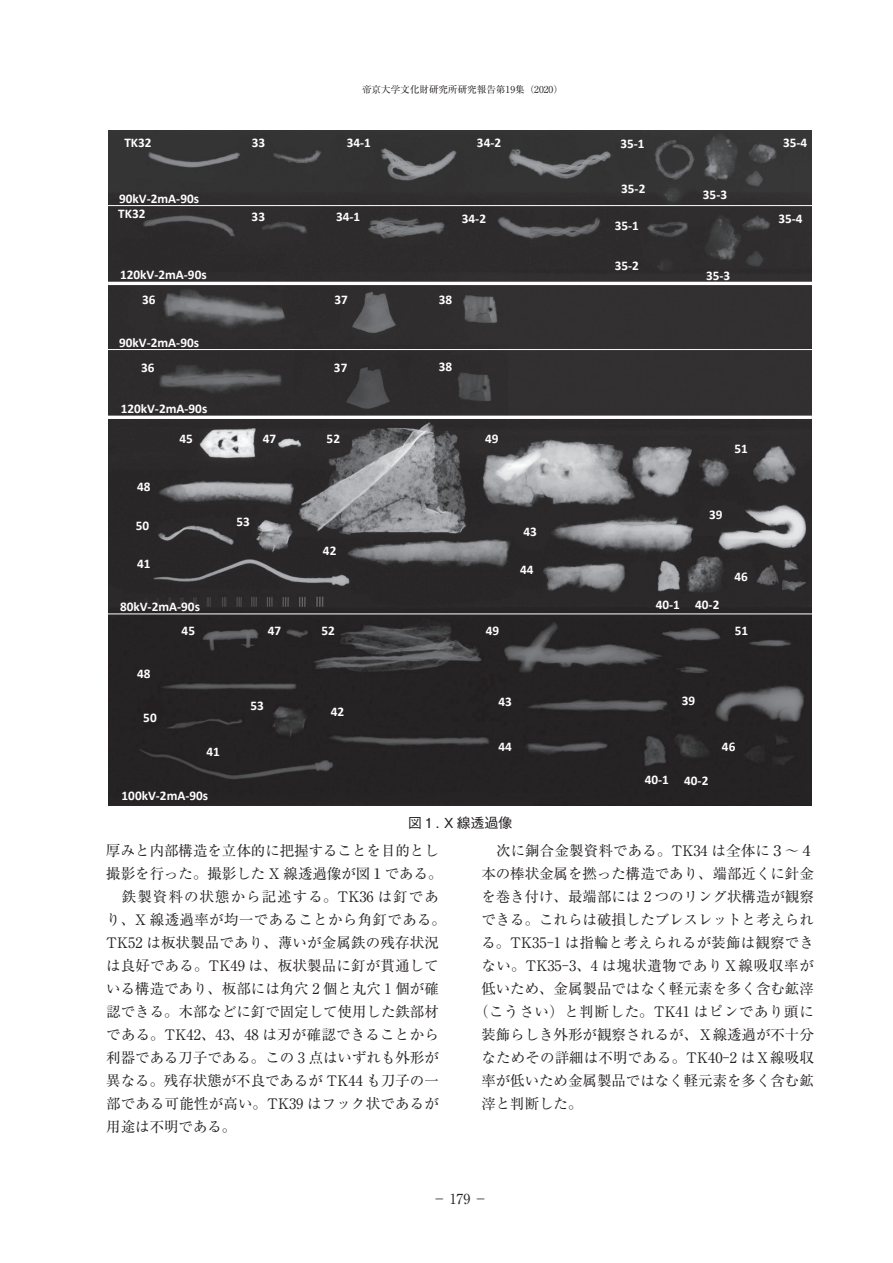
<style>
.page{position:relative;width:893px;height:1263px;background:#fff}
.page>*{position:absolute;margin:0;border:0;box-sizing:border-box;transform-origin:0 0}
.t1{font:14.4px/23px "Ryumin Pr 5";color:#231f20}
.t2{font:14.4px "Ryumin Pr 5";letter-spacing:.05em;color:#231f20}
.t3{font:14.4px "Ryumin Pr 5";letter-spacing:.04em;color:#231f20}
.t4{font:500 13.8px "Gothic BBB Pr 5";color:#231f20}
.t5{font:13.8px "Ryumin Pr 5";color:#231f20}
.t6{font:700 13.2px "Calibri";color:#fff}
.t7{font:9.6px "Ryumin Pr 5";color:#231f20}
</style>
<div class="page">
<img style="left:109px;top:131px;width:703px;height:675px">
<hr style="left:108px;top:205px;width:704px;height:1px;background:#fff">
<hr style="left:107px;top:349px;width:705px;height:1px;background:#fff">
<hr style="left:108px;top:282px;width:704px;height:3px;background:#fff">
<hr style="left:107px;top:416px;width:705px;height:3px;background:#fff">
<hr style="left:107px;top:614px;width:705px;height:1px;background:#fff">
<p class="t7" style="left:362px;top:82px;width:202px">帝京大学文化財研究所研究報告第19集（2020）</p>
<p class="t6" style="left:124px;top:135px;width:29px">TK32</p>
<p class="t6" style="left:252px;top:134px;width:15px">33</p>
<p class="t6" style="left:347px;top:134px;width:26px">34-1</p>
<p class="t6" style="left:477px;top:134px;width:26px">34-2</p>
<p class="t6" style="left:620px;top:135px;width:26px">35-1</p>
<p class="t6" style="left:119px;top:190px;width:81px">90kV-2mA-90s</p>
<p class="t6" style="left:118px;top:206px;width:29px">TK32</p>
<p class="t6" style="left:252px;top:208px;width:15px">33</p>
<p class="t6" style="left:336px;top:208px;width:26px">34-1</p>
<p class="t6" style="left:462px;top:210px;width:26px">34-2</p>
<p class="t6" style="left:120px;top:266px;width:88px">120kV-2mA-90s</p>
<p class="t6" style="left:142px;top:291px;width:15px">36</p>
<p class="t6" style="left:335px;top:291px;width:15px">37</p>
<p class="t6" style="left:439px;top:291px;width:15px">38</p>
<p class="t6" style="left:119px;top:334px;width:81px">90kV-2mA-90s</p>
<p class="t6" style="left:141px;top:359px;width:15px">36</p>
<p class="t6" style="left:334px;top:359px;width:15px">37</p>
<p class="t6" style="left:439px;top:358px;width:15px">38</p>
<p class="t6" style="left:121px;top:400px;width:88px">120kV-2mA-90s</p>
<p class="t6" style="left:179px;top:430px;width:15px">45</p>
<p class="t6" style="left:263px;top:430px;width:15px">47</p>
<p class="t6" style="left:327px;top:430px;width:15px">52</p>
<p class="t6" style="left:485px;top:431px;width:15px">49</p>
<p class="t6" style="left:137px;top:478px;width:15px">48</p>
<p class="t6" style="left:136px;top:517px;width:15px">50</p>
<p class="t6" style="left:237px;top:513px;width:15px">53</p>
<p class="t6" style="left:137px;top:555px;width:15px">41</p>
<p class="t6" style="left:120px;top:598px;width:81px">80kV-2mA-90s</p>
<p class="t6" style="left:323px;top:542px;width:15px">42</p>
<p class="t6" style="left:182px;top:622px;width:15px">45</p>
<p class="t6" style="left:268px;top:622px;width:15px">47</p>
<p class="t6" style="left:322px;top:622px;width:15px">52</p>
<p class="t6" style="left:486px;top:622px;width:15px">49</p>
<p class="t6" style="left:523px;top:523px;width:15px">43</p>
<p class="t6" style="left:520px;top:561px;width:15px">44</p>
<p class="t6" style="left:137px;top:665px;width:15px">48</p>
<p class="t6" style="left:143px;top:709px;width:15px">50</p>
<p class="t6" style="left:206px;top:743px;width:15px">41</p>
<p class="t6" style="left:250px;top:697px;width:15px">53</p>
<p class="t6" style="left:331px;top:704px;width:15px">42</p>
<p class="t6" style="left:498px;top:693px;width:15px">43</p>
<p class="t6" style="left:498px;top:738px;width:15px">44</p>
<p class="t6" style="left:621px;top:180px;width:26px">35-2</p>
<p class="t6" style="left:615px;top:217px;width:26px">35-1</p>
<p class="t6" style="left:615px;top:257px;width:26px">35-2</p>
<p class="t6" style="left:703px;top:186px;width:26px">35-3</p>
<p class="t6" style="left:706px;top:267px;width:26px">35-3</p>
<p class="t6" style="left:734px;top:440px;width:15px">51</p>
<p class="t6" style="left:709px;top:506px;width:15px">39</p>
<p class="t6" style="left:656px;top:596px;width:26px">40-1</p>
<p class="t6" style="left:695px;top:596px;width:26px">40-2</p>
<p class="t6" style="left:734px;top:568px;width:15px">46</p>
<p class="t6" style="left:735px;top:622px;width:15px">51</p>
<p class="t6" style="left:682px;top:692px;width:15px">39</p>
<p class="t6" style="left:722px;top:738px;width:15px">46</p>
<p class="t6" style="left:122px;top:787px;width:88px">100kV-2mA-90s</p>
<p class="t4" style="left:408px;top:811px;width:106px">図１. X 線透過像</p>
<p class="t6" style="left:645px;top:772px;width:65px">40-1 40-2</p>
<p class="t6" style="left:783px;top:134px;width:26px">35-4</p>
<p class="t6" style="left:778px;top:211px;width:26px">35-4</p>
<p class="t1" style="left:106px;top:838px;width:341px">厚みと内部構造を立体的に把握することを目的とし撮影を行った。撮影した X 線透過像が図１である。　鉄製資料の状態から記述する。TK36 は釘であり、X 線透過率が均一であることから角釘である。<br>TK52 は板状製品であり、薄いが金属鉄の残存状況は良好である。TK49 は、板状製品に釘が貫通している構造であり、板部には角穴 2 個と丸穴 1 個が確認できる。木部などに釘で固定して使用した鉄部材である。TK42、43、48 は刃が確認できることから利器である刀子である。この 3 点はいずれも外形が異なる。残存状態が不良であるが TK44 も刀子の一部である可能性が高い。TK39 はフック状であるが用途は不明である。</p>
<p class="t1" style="left:481px;top:838px;width:334px">　次に銅合金製資料である。TK34 は全体に３～４</p>
<p class="t1" style="left:481px;top:861px;width:334px">本の棒状金属を撚った構造であり、端部近くに針金</p>
<p class="t1" style="left:481px;top:884px;width:334px">を巻き付け、最端部には 2 つのリング状構造が観察</p>
<p class="t1" style="left:481px;top:907px;width:334px">できる。これらは破損したブレスレットと考えられ</p>
<p class="t1" style="left:481px;top:930px;width:334px">る。TK35-1 は指輪と考えられるが装飾は観察でき</p>
<p class="t2" style="left:481px;top:954px;width:334px">ない。TK35-3、4 は塊状遺物でありＸ線吸収率が</p>
<p class="t1" style="left:481px;top:976px;width:334px">低いため、金属製品ではなく軽元素を多く含む鉱滓</p>
<p class="t3" style="left:474px;top:1000px;width:341px">（こうさい）と判断した。TK41 はピンであり頭に</p>
<p class="t1" style="left:481px;top:1022px;width:334px">装飾らしき外形が観察されるが、Ｘ線透過が不十分</p>
<p class="t1" style="left:481px;top:1045px;width:334px">なためその詳細は不明である。TK40-2 はＸ線吸収</p>
<p class="t1" style="left:481px;top:1068px;width:334px">率が低いため金属製品ではなく軽元素を多く含む鉱</p>
<p class="t1" style="left:481px;top:1091px;width:103px">滓と判断した。</p>
<p class="t5" style="left:432px;top:1188px;width:57px">－ 179 －</p>
</div>
